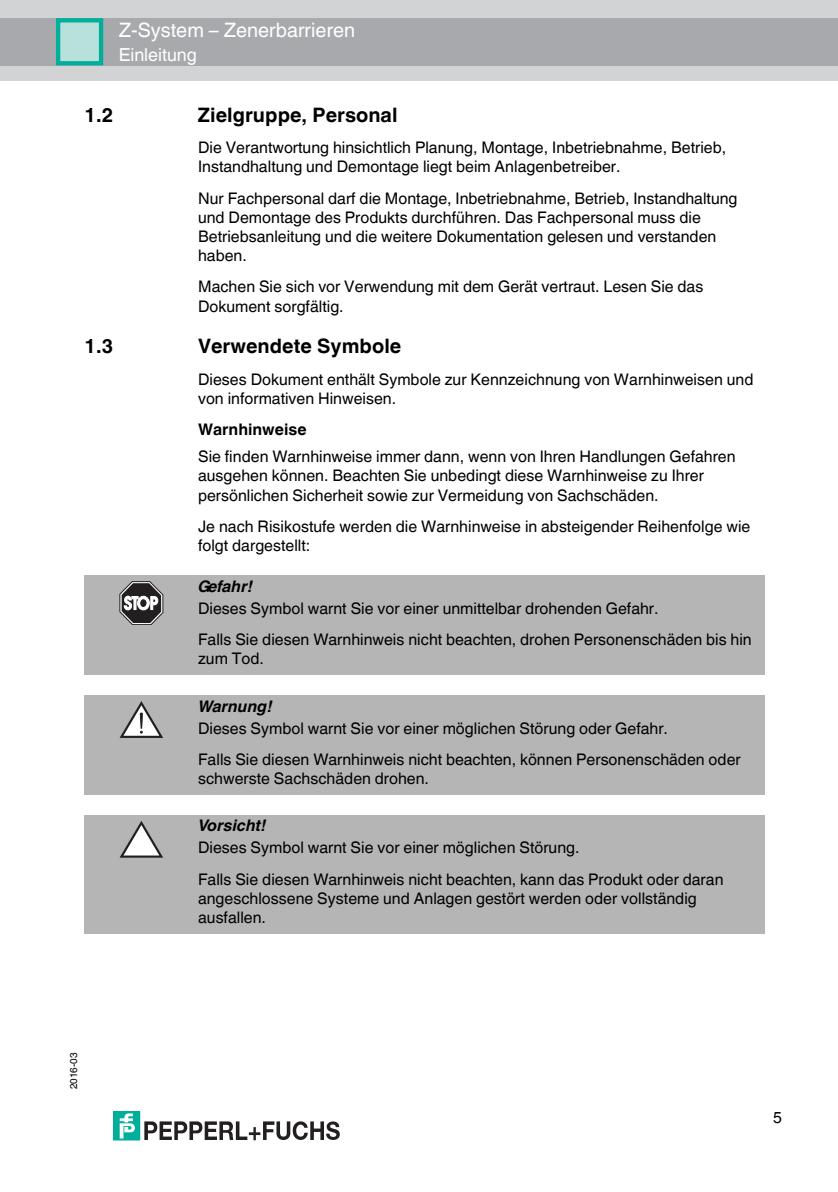
<style>
.page{position:relative;width:838px;height:1192px;background:#fff}
.page>*{position:absolute;margin:0;border:0;box-sizing:border-box;transform-origin:0 0}
.t1{font:700 20px "Helvetica World";color:#000}
.t2{font:20px "Helvetica World";color:#fff}
.t3{font:18px "Helvetica World";color:#fff}
.t4{font:16px/19.2px "Helvetica World";color:#000}
.t5{font:italic 700 16px "Helvetica World";color:#000}
.t6{font:700 16px "Helvetica World";color:#000}
.t7{font:10px "Helvetica World";color:#000}
</style>
<div class="page">
<div style="left:0;top:0;width:838px;height:80px;background:#d1d3d4"></div>
<div style="left:0;top:18px;width:838px;height:48px;background:#a7a9ac"></div>
<div style="left:56px;top:19px;width:45px;height:45px;background:#b8e1dc"></div>
<div style="left:56px;top:18px;width:47px;height:47px;border:4px solid #00ae9c"></div>
<div style="left:113px;top:1112px;width:27px;height:28px;background:#00ae9c"></div>
<svg style="left:120px;top:1113px;width:15px;height:26px"></svg>
<svg style="left:144px;top:1121px;width:196px;height:20px"></svg>
<div style="left:85px;top:576px;width:680px;height:99px;background:#b5b5b5"></div>
<div style="left:85px;top:695px;width:680px;height:100px;background:#b5b5b5"></div>
<div style="left:85px;top:815px;width:680px;height:119px;background:#b5b5b5"></div>
<svg style="left:120px;top:581px;width:43px;height:44px"></svg>
<svg style="left:120px;top:701px;width:43px;height:37px"></svg>
<svg style="left:120px;top:821px;width:43px;height:37px"></svg>
<p class="t2" style="left:119px;top:13px;width:238px">Z-System – Zenerbarrieren</p>
<p class="t3" style="left:119px;top:40px;width:80px">Einleitung</p>
<p class="t1" style="left:85px;top:98px;width:30px">1.2</p>
<p class="t1" style="left:198px;top:98px;width:201px">Zielgruppe, Personal</p>
<p class="t4" style="left:198px;top:136px;width:530px">Die Verantwortung hinsichtlich Planung, Montage, Inbetriebnahme, Betrieb,<br>Instandhaltung und Demontage liegt beim Anlagenbetreiber.</p>
<p class="t4" style="left:198px;top:187px;width:541px">Nur Fachpersonal darf die Montage, Inbetriebnahme, Betrieb, Instandhaltung und Demontage des Produkts durchführen. Das Fachpersonal muss die Betriebsanleitung und die weitere Dokumentation gelesen und verstanden haben.</p>
<p class="t4" style="left:198px;top:275px;width:507px">Machen Sie sich vor Verwendung mit dem Gerät vertraut. Lesen Sie das<br>Dokument sorgfältig.</p>
<p class="t1" style="left:85px;top:330px;width:30px">1.3</p>
<p class="t1" style="left:198px;top:330px;width:205px">Verwendete Symbole</p>
<p class="t4" style="left:198px;top:368px;width:557px">Dieses Dokument enthält Symbole zur Kennzeichnung von Warnhinweisen und von informativen Hinweisen.</p>
<p class="t6" style="left:198px;top:416px;width:110px">Warnhinweise</p>
<p class="t4" style="left:198px;top:445px;width:539px">Sie finden Warnhinweise immer dann, wenn von Ihren Handlungen Gefahren ausgehen können. Beachten Sie unbedingt diese Warnhinweise zu Ihrer persönlichen Sicherheit sowie zur Vermeidung von Sachschäden.</p>
<p class="t4" style="left:198px;top:515px;width:554px">Je nach Risikostufe werden die Warnhinweise in absteigender Reihenfolge wie folgt dargestellt:</p>
<p class="t5" style="left:198px;top:573px;width:56px">Gefahr!</p>
<p class="t4" style="left:198px;top:591px;width:555px;line-height:31.2px">Dieses Symbol warnt Sie vor einer unmittelbar drohenden Gefahr.<br>Falls Sie diesen Warnhinweis nicht beachten, drohen Personenschäden bis hin</p>
<p class="t4" style="left:198px;top:647px;width:68px">zum Tod.</p>
<p class="t5" style="left:198px;top:693px;width:76px">Warnung!</p>
<p class="t4" style="left:198px;top:711px;width:544px;line-height:31.2px">Dieses Symbol warnt Sie vor einer möglichen Störung oder Gefahr.<br>Falls Sie diesen Warnhinweis nicht beachten, können Personenschäden oder</p>
<p class="t4" style="left:198px;top:767px;width:233px">schwerste Sachschäden drohen.</p>
<p class="t5" style="left:198px;top:813px;width:70px">Vorsicht!</p>
<p class="t4" style="left:198px;top:831px;width:527px;line-height:31.2px">Dieses Symbol warnt Sie vor einer möglichen Störung.<br>Falls Sie diesen Warnhinweis nicht beachten, kann das Produkt oder daran</p>
<p class="t4" style="left:198px;top:887px;width:500px">angeschlossene Systeme und Anlagen gestört werden oder vollständig ausfallen.</p>
<p class="t7" style="left:65px;top:1089px;width:38px;rotate:-90deg">2016-03</p>
<p class="t4" style="left:773px;top:1106px;width:10px">5</p>
</div>
